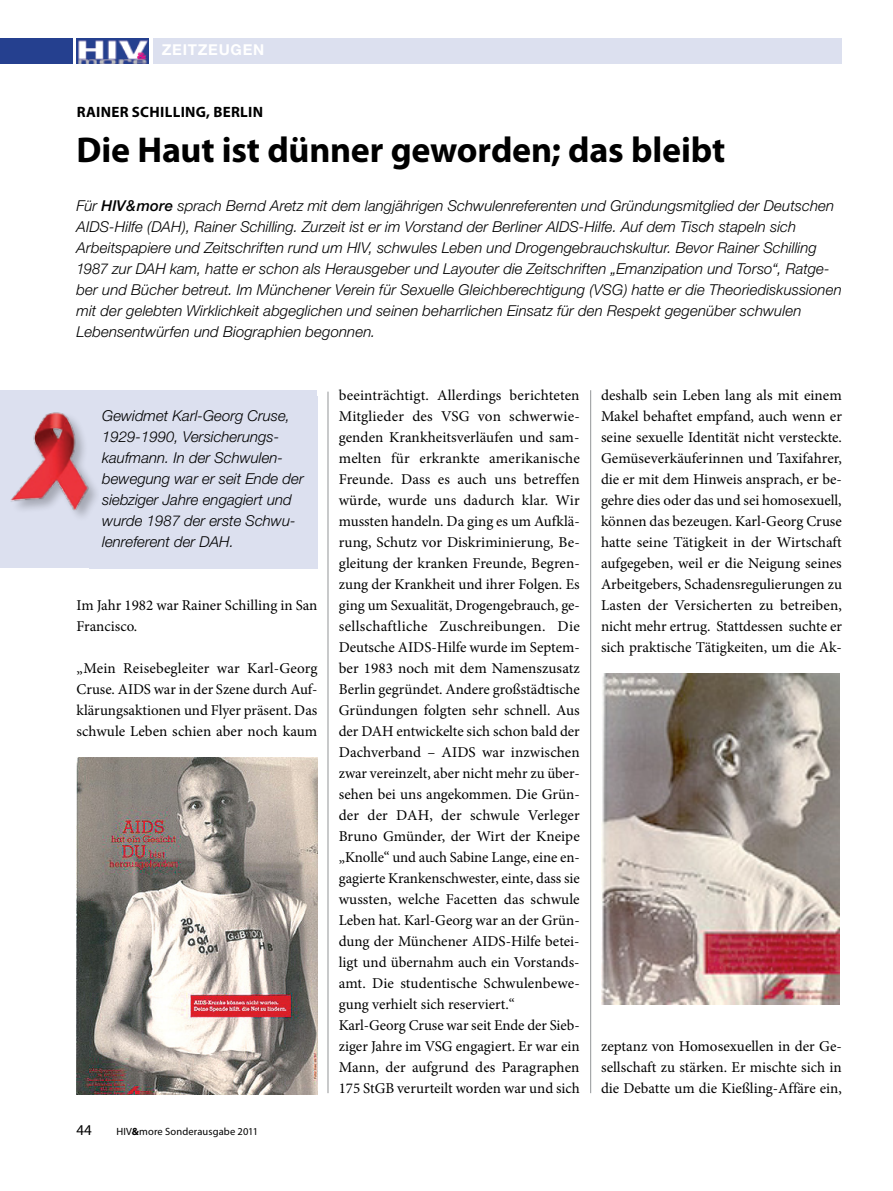
<style>
.page{position:relative;width:893px;height:1191px;background:#fff}
.page>*{position:absolute;margin:0;border:0;box-sizing:border-box;transform-origin:0 0}
.t1{font:700 36px "Myriad Pro";letter-spacing:-.005em;color:#000}
.t2{font:15px/21px "Minion Pro";color:#000;text-align:justify}
.t3{font:italic 300 15px/21px "Helvetica Neue";letter-spacing:.005em;color:#000}
.t4{font:700 15px "Myriad Pro";letter-spacing:.02em;color:#000}
.t5{font:700 15px "Helvetica Neue";letter-spacing:.05em;color:#fff}
.t6{font:15px "Myriad Pro";color:#000}
.t7{font:10.5px "Myriad Pro";letter-spacing:.015em;color:#000}
.s1{font-weight:500}
.s2{font-weight:700}
</style>
<div class="page">
<div style="left:153px;top:39px;width:689px;height:25px;background:#dce0ef"></div>
<div style="left:0;top:39px;width:72px;height:25px;background:#25408f"></div>
<img style="left:77px;top:39px;width:72px;height:25px">
<div style="left:0;top:448px;width:317px;height:120px;background:#dce0ef"></div>
<div style="left:0;top:390px;width:316px;height:58px;background:#dce0ef"></div>
<div style="left:89px;top:396px;width:228px;height:173px;background:#dce0ef"></div>
<img style="left:77px;top:757px;width:240px;height:337px">
<img style="left:601px;top:673px;width:239px;height:331px">
<img style="left:10px;top:412px;width:83px;height:102px">
<hr style="left:590px;top:390px;width:1px;height:703px;background:#939598">
<hr style="left:328px;top:391px;width:1px;height:702px;background:#939598">
<p class="t5" style="left:162px;top:40px;width:104px">ZEITZEUGEN</p>
<p class="t4" style="left:77px;top:102px;width:188px">Rainer Schilling, Berlin</p>
<h1 class="t1" style="left:77px;top:126px;width:650px">Die Haut ist dünner geworden; das bleibt</h1>
<p class="t3" style="left:77px;top:195px;width:767px">Für <span class="s1">HIV&amp;more</span> sprach Bernd Aretz mit dem langjährigen Schwulenreferenten und Gründungsmitglied der Deutschen AIDS-Hilfe (DAH), Rainer Schilling. Zurzeit ist er im Vorstand der Berliner AIDS-Hilfe. Auf dem Tisch stapeln sich Arbeitspapiere und Zeitschriften rund um HIV, schwules Leben und Drogengebrauchskultur. Bevor Rainer Schilling 1987 zur DAH kam, hatte er schon als Herausgeber und Layouter die Zeitschriften „Emanzipation und Torso“, Ratge&shy;ber und Bücher betreut. Im Münchener Verein für Sexuelle Gleichberechtigung (VSG) hatte er die Theoriediskussionen mit der gelebten Wirklichkeit abgeglichen und seinen beharrlichen Einsatz für den Respekt gegenüber schwulen Lebensentwürfen und Biographien begonnen.</p>
<p class="t3" style="left:102px;top:405px;width:203px">Gewidmet Karl-Georg Cruse,<br>1929-1990, Versicherungs&shy;kaufmann. In der Schwulen&shy;bewegung war er seit Ende der siebziger Jahre engagiert und wurde 1987 der erste Schwu&shy;lenreferent der DAH.</p>
<p class="t2" style="left:77px;top:595px;width:242px">Im Jahr 1982 war Rainer Schilling in San<br>Francisco.</p>
<p class="t2" style="left:77px;top:658px;width:243px">„Mein Reisebegleiter war Karl-Georg Cruse. AIDS war in der Szene durch Auf&shy;klärungsaktionen und Flyer präsent. Das schwule Leben schien aber noch kaum</p>
<p class="t6" style="left:77px;top:1121px;width:17px">44</p>
<p class="t7" style="left:116px;top:1125px;width:143px">HIV<span class="s2">&amp;</span>more Sonderausgabe 2011</p>
<p class="t2" style="left:339px;top:385px;width:243px;text-align:left">beeinträchtigt. Allerdings berichteten Mitglieder des VSG von schwerwie&shy;genden Krankheitsverläufen und sam&shy;melten für erkrankte amerikanische Freunde. Dass es auch uns betreffen würde, wurde uns dadurch klar. Wir mussten handeln. Da ging es um Aufklä&shy;rung, Schutz vor Diskriminierung, Be&shy;gleitung der kranken Freunde, Begren&shy;zung der Krankheit und ihrer Folgen. Es ging um Sexualität, Drogengebrauch, ge&shy;sellschaftliche Zuschreibungen. Die Deutsche AIDS-Hilfe wurde im Septem&shy;ber 1983 noch mit dem Namenszusatz Berlin gegründet. Andere großstädtische Gründungen folgten sehr schnell. Aus der DAH entwickelte sich schon bald der Dachverband – AIDS war inzwischen zwar vereinzelt, aber nicht mehr zu über&shy;sehen bei uns angekommen. Die Grün&shy;der der DAH, der schwule Verleger Bruno Gmünder, der Wirt der Kneipe „Knolle“ und auch Sabine Lange, eine en&shy;gagierte Krankenschwester, einte, dass sie wussten, welche Facetten das schwule Leben hat. Karl-Georg war an der Grün&shy;dung der Münchener AIDS-Hilfe betei&shy;ligt und übernahm auch ein Vorstands&shy;amt. Die studentische Schwulenbewe&shy;gung verhielt sich reserviert.“ Karl-Georg Cruse war seit Ende der Sieb&shy;ziger Jahre im VSG engagiert. Er war ein Mann, der aufgrund des Paragraphen 175 StGB verurteilt worden war und sich</p>
<p class="t2" style="left:601px;top:385px;width:243px">deshalb sein Leben lang als mit einem Makel behaftet empfand, auch wenn er seine sexuelle Identität nicht versteckte.<br>Gemüseverkäuferinnen und Taxifahrer, die er mit dem Hinweis ansprach, er be&shy;gehre dies oder das und sei homosexuell, können das bezeugen. Karl-Georg Cruse hatte seine Tätigkeit in der Wirtschaft aufgegeben, weil er die Neigung seines Arbeitgebers, Schadensregulierungen zu Lasten der Versicherten zu betreiben, nicht mehr ertrug. Stattdessen suchte er sich praktische Tätigkeiten, um die Ak-</p>
<p class="t2" style="left:601px;top:1036px;width:242px">zeptanz von Homosexuellen in der Ge&shy;sellschaft zu stärken. Er mischte sich in die Debatte um die Kießling-Affäre ein,</p>
</div>
